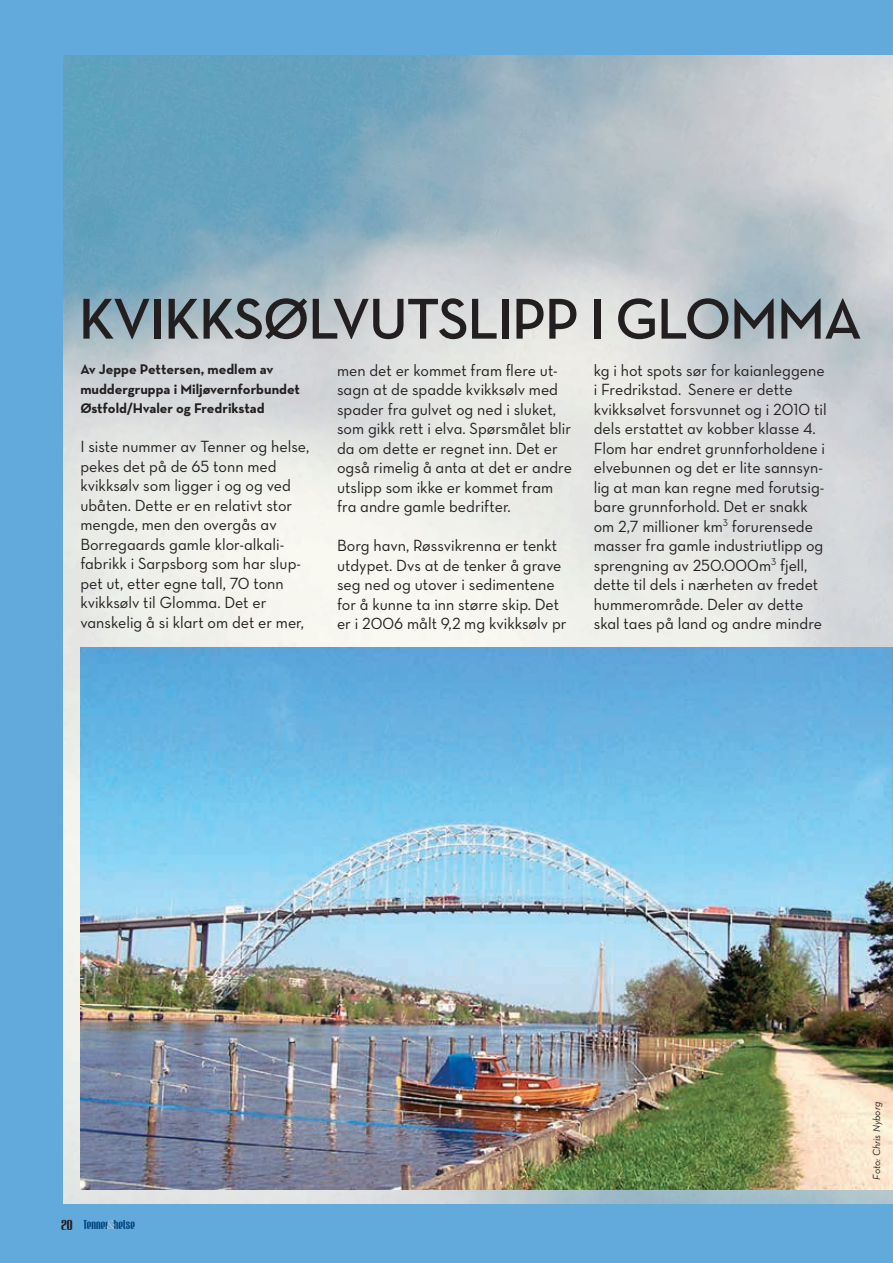
<style>
.page{position:relative;width:893px;height:1263px;background:#62aadc}
.page>*{position:absolute;margin:0;border:0;box-sizing:border-box;transform-origin:0 0}
.t1{font:600 58.5px "Neutra Text";letter-spacing:-.03em;color:#231f20}
.t2{font:16.5px/19.5px "Neutra Text Book Alt";color:#231f20}
.t3{font:700 14.25px/19.5px "Neutra Text";color:#231f20}
.t4{font:11.55px "Mabella";color:#004079}
.t5{font:10.5px "Neutra Text Book Italic Alt";letter-spacing:-.005em;color:#231f20;scale:.95 1}
.s1{font-size:13.05px;color:#231f20}
.s2{font-family:"Chikita Pro";font-size:12.6px;color:#b4c4d1}
</style>
<div class="page">
<img style="left:64px;top:55px;width:829px;height:1148px">
<img style="left:80px;top:647px;width:813px;height:542px">
<h1 class="t1" style="left:79px;top:283px;width:785px">KVIKKSØLVUTSLIPP I GLOMMA</h1>
<p class="t3" style="left:80px;top:359px;width:221px">Av Jeppe Pettersen, medlem av muddergruppa i Miljøvernforbundet<br>Østfold/Hvaler og Fredrikstad</p>
<p class="t2" style="left:80px;top:437px;width:230px">I siste nummer av Tenner og helse, pekes det på de 65 tonn med kvikksølv som ligger i og og ved ubåten. Dette er en relativt stor mengde, men den overgås av<br>Borregaards gamle klor-alkali&shy;fabrikk i Sarpsborg som har slup&shy;pet ut, etter egne tall, 70 tonn kvikksølv til Glomma. Det er vanskelig å si klart om det er mer,</p>
<p class="t2" style="left:337px;top:360px;width:236px">men det er kommet fram flere ut&shy;sagn at de spadde kvikksølv med spader fra gulvet og ned i sluket, som gikk rett i elva. Spørsmålet blir da om dette er regnet inn. Det er også rimelig å anta at det er andre utslipp som ikke er kommet fram fra andre gamle bedrifter.</p>
<p class="t2" style="left:337px;top:536px;width:231px">Borg havn, Røssvikrenna er tenkt utdypet. Dvs at de tenker å grave seg ned og utover i sedimentene for å kunne ta inn større skip. Det er i 2006 målt 9,2 mg kvikksølv pr</p>
<p class="t2" style="left:594px;top:360px;width:234px">kg i hot spots sør for kaianleggene i Fredrikstad. Senere er dette kvikksølvet forsvunnet og i 2010 til dels erstattet av kobber klasse 4.<br>Flom har endret grunnforholdene i elvebunnen og det er lite sannsyn&shy;lig at man kan regne med forutsig&shy;bare grunnforhold. Det er snakk om 2,7 millioner km<sup>3</sup> forurensede masser fra gamle industriutlipp og sprengning av 250.000m<sup>3</sup> fjell, dette til dels i nærheten av fredet hummerområde. Deler av dette skal taes på land og andre mindre</p>
<p class="t4" style="left:62px;top:1218px;width:75px"><span class="s1">20</span> Tenner<span class="s2">&amp;</span>helse</p>
<p class="t5" style="left:870px;top:1179px;width:83px;rotate:-90deg">Foto: Chris Nyborg</p>
</div>
